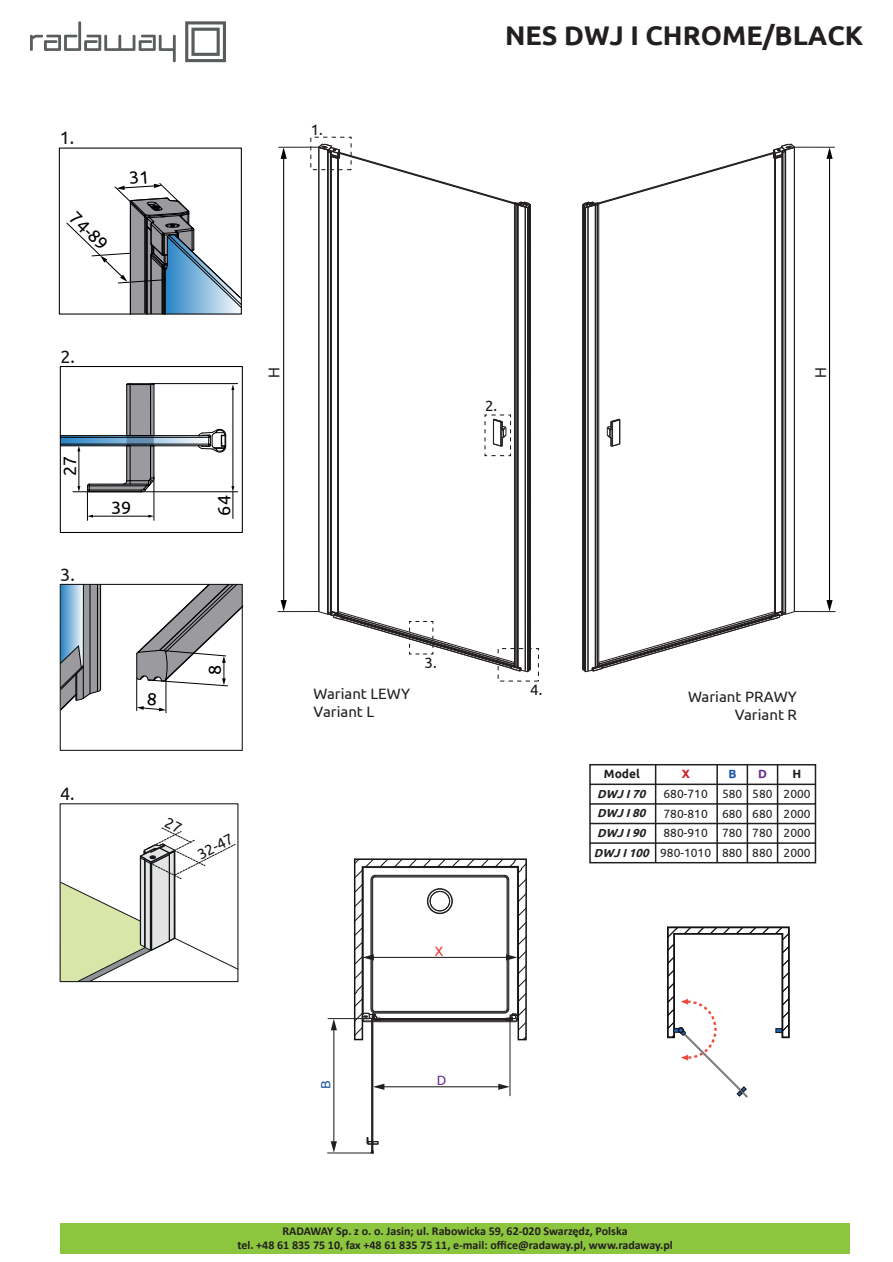
<style>
.page{position:relative;width:893px;height:1262px;background:#fff}
.page>*{position:absolute;margin:0;border:0;box-sizing:border-box;transform-origin:0 0}
.t1{font:700 27px "Ubuntu";color:#231f20}
.t2{font:18px "Ubuntu";color:#000001}
.t3{font:18px "Ubuntu";color:#111416}
.t4{font:15px/18px "Ubuntu";color:#231f20}
.t5{font:15px "Ubuntu";color:#111416}
.t6{font:15px "Ubuntu";color:#111516}
.t7{font:15px "Arial";color:#231f20}
.t8{font:13.5px "Ubuntu";color:#ee2f2c}
.t9{font:13.5px "Ubuntu";color:#1e56a6}
.t10{font:13.5px "Ubuntu";color:#652d91}
.t11{font:700 12px/14.4px "Calibri";color:#231f20;text-align:center}
.t12{font:12px/19.6px "Ubuntu";color:#231f20}
.t13{font:700 12px "Ubuntu";color:#231f20}
.t14{font:700 12px "Ubuntu";color:#d01f26}
.t15{font:700 12px "Ubuntu";color:#1e56a6}
.t16{font:700 12px "Ubuntu";color:#652d91}
.s1{font-weight:700;font-style:italic;font-size:11.7px}
</style>
<div class="page">
<hr style="left:152px;top:383px;width:85px;height:1px;background:#000001">
<hr style="left:73px;top:491px;width:165px;height:1px;background:#000001">
<hr style="left:87px;top:489px;width:1px;height:31px;background:#000001">
<hr style="left:154px;top:477px;width:1px;height:43px;background:#000001">
<div style="left:60px;top:1223px;width:790px;height:31px;background:#8bc63e"></div>
<svg style="left:185px;top:21px;width:41px;height:41px"></svg>
<svg style="left:30px;top:21px;width:146px;height:41px"></svg>
<hr style="left:283px;top:157px;width:1px;height:445px;background:#000001">
<svg style="left:280px;top:148px;width:7px;height:11px"></svg>
<svg style="left:280px;top:600px;width:7px;height:11px"></svg>
<hr style="left:278px;top:147px;width:41px;height:1px;background:#231f20">
<hr style="left:277px;top:611px;width:42px;height:1px;background:#231f20">
<hr style="left:829px;top:157px;width:1px;height:445px;background:#000001">
<svg style="left:826px;top:148px;width:6px;height:11px"></svg>
<svg style="left:826px;top:600px;width:6px;height:11px"></svg>
<hr style="left:794px;top:147px;width:40px;height:1px;background:#231f20">
<hr style="left:794px;top:611px;width:41px;height:1px;background:#231f20">
<hr style="left:327px;top:1152px;width:46px;height:1px;background:#231f20">
<hr style="left:333px;top:1028px;width:1px;height:115px;background:#231f20">
<svg style="left:331px;top:1019px;width:6px;height:11px"></svg>
<svg style="left:331px;top:1141px;width:6px;height:11px"></svg>
<hr style="left:328px;top:1018px;width:41px;height:1px;background:#231f20">
<hr style="left:509px;top:1017px;width:1px;height:79px;background:#231f20">
<hr style="left:382px;top:1086px;width:118px;height:1px;background:#231f20">
<svg style="left:498px;top:1083px;width:12px;height:6px"></svg>
<svg style="left:373px;top:1083px;width:11px;height:6px"></svg>
<div style="left:589px;top:764px;width:227px;height:99px;border:1px solid #231f20"></div>
<hr style="left:589px;top:783px;width:226px;height:2px;background:#231f20">
<hr style="left:655px;top:764px;width:1px;height:98px;background:#231f20">
<hr style="left:589px;top:803px;width:226px;height:1px;background:#231f20">
<hr style="left:589px;top:822px;width:226px;height:2px;background:#231f20">
<hr style="left:716px;top:764px;width:2px;height:98px;background:#231f20">
<hr style="left:746px;top:764px;width:2px;height:98px;background:#231f20">
<hr style="left:589px;top:842px;width:226px;height:2px;background:#231f20">
<hr style="left:776px;top:764px;width:2px;height:98px;background:#231f20">
<div style="left:60px;top:584px;width:183px;height:167px;border:1px solid #111416"></div>
<div style="left:59px;top:148px;width:183px;height:166px;border:1px solid #000001"></div>
<svg style="left:62px;top:383px;width:172px;height:135px"></svg>
<svg style="left:60px;top:584px;width:41px;height:127px;background:#8a97a4"></svg>
<hr style="left:136px;top:678px;width:1px;height:32px;background:#000001">
<hr style="left:166px;top:679px;width:1px;height:34px;background:#000001">
<svg style="left:136px;top:583px;width:108px;height:103px"></svg>
<hr style="left:515px;top:204px;width:1px;height:462px;background:#231f20">
<hr style="left:337px;top:159px;width:1px;height:454px;background:#231f20">
<hr style="left:338px;top:158px;width:1px;height:455px;background:#231f20">
<hr style="left:331px;top:156px;width:1px;height:455px;background:#231f20">
<hr style="left:525px;top:207px;width:1px;height:464px;background:#231f20">
<hr style="left:527px;top:207px;width:1px;height:464px;background:#231f20">
<hr style="left:530px;top:205px;width:1px;height:464px;background:#231f20">
<hr style="left:528px;top:254px;width:1px;height:120px;background:#231f20">
<hr style="left:528px;top:375px;width:1px;height:63px;background:#231f20">
<hr style="left:528px;top:439px;width:1px;height:63px;background:#231f20">
<hr style="left:528px;top:503px;width:1px;height:120px;background:#231f20">
<hr style="left:328px;top:150px;width:1px;height:464px;background:#231f20">
<hr style="left:327px;top:150px;width:1px;height:464px;background:#231f20">
<hr style="left:318px;top:148px;width:1px;height:464px;background:#231f20">
<svg style="left:484px;top:414px;width:27px;height:42px"></svg>
<hr style="left:516px;top:205px;width:1px;height:462px;background:#231f20">
<hr style="left:514px;top:204px;width:1px;height:460px;background:#231f20">
<hr style="left:517px;top:205px;width:1px;height:462px;background:#231f20">
<hr style="left:330px;top:152px;width:1px;height:459px;background:#231f20">
<hr style="left:528px;top:207px;width:1px;height:39px;background:#231f20">
<hr style="left:529px;top:206px;width:1px;height:464px;background:#231f20">
<svg style="left:318px;top:610px;width:213px;height:62px"></svg>
<svg style="left:318px;top:144px;width:213px;height:64px"></svg>
<hr style="left:587px;top:207px;width:1px;height:464px;background:#231f20">
<hr style="left:597px;top:204px;width:1px;height:462px;background:#231f20">
<hr style="left:775px;top:159px;width:1px;height:454px;background:#231f20">
<hr style="left:781px;top:157px;width:1px;height:454px;background:#231f20">
<hr style="left:774px;top:158px;width:1px;height:455px;background:#231f20">
<hr style="left:588px;top:207px;width:1px;height:464px;background:#231f20">
<hr style="left:585px;top:207px;width:1px;height:464px;background:#231f20">
<hr style="left:582px;top:205px;width:1px;height:464px;background:#231f20">
<hr style="left:584px;top:254px;width:1px;height:120px;background:#231f20">
<hr style="left:584px;top:375px;width:1px;height:63px;background:#231f20">
<hr style="left:584px;top:439px;width:1px;height:63px;background:#231f20">
<hr style="left:584px;top:503px;width:1px;height:120px;background:#231f20">
<hr style="left:785px;top:150px;width:1px;height:464px;background:#231f20">
<hr style="left:794px;top:148px;width:1px;height:464px;background:#231f20">
<svg style="left:606px;top:419px;width:14px;height:28px"></svg>
<hr style="left:596px;top:205px;width:1px;height:462px;background:#231f20">
<hr style="left:598px;top:204px;width:1px;height:460px;background:#231f20">
<hr style="left:595px;top:205px;width:1px;height:462px;background:#231f20">
<hr style="left:782px;top:152px;width:1px;height:459px;background:#231f20">
<hr style="left:584px;top:207px;width:1px;height:39px;background:#231f20">
<hr style="left:583px;top:206px;width:1px;height:464px;background:#231f20">
<svg style="left:582px;top:610px;width:213px;height:62px"></svg>
<svg style="left:582px;top:144px;width:213px;height:64px"></svg>
<hr style="left:372px;top:1020px;width:1px;height:131px;background:#231f20">
<hr style="left:371px;top:1020px;width:1px;height:130px;background:#231f20">
<svg style="left:366px;top:1137px;width:13px;height:16px"></svg>
<svg style="left:353px;top:858px;width:174px;height:183px"></svg>
<hr style="left:373px;top:1020px;width:142px;height:1px;background:#231f20">
<svg style="left:667px;top:926px;width:123px;height:172px"></svg>
<div style="left:60px;top:366px;width:183px;height:167px;border:1px solid #000001"></div>
<svg style="left:137px;top:692px;width:29px;height:19px"></svg>
<svg style="left:66px;top:171px;width:176px;height:143px"></svg>
<svg style="left:59px;top:803px;width:180px;height:179px"></svg>
<h2 class="t3" style="left:60px;top:127px;width:16px">1.</h2>
<h2 class="t2" style="left:80px;top:207px;width:47px;rotate:44deg">74-89</h2>
<p class="t5" style="left:311px;top:120px;width:14px">1.</p>
<h1 class="t1" style="left:505px;top:19px;width:360px">NES DWJ I CHROME/BLACK</h1>
<h2 class="t3" style="left:60px;top:346px;width:16px">2.</h2>
<h2 class="t2" style="left:59px;top:476px;width:22px;rotate:-90deg">27</h2>
<h2 class="t3" style="left:60px;top:563px;width:16px">3.</h2>
<h2 class="t3" style="left:60px;top:783px;width:16px">4.</h2>
<h2 class="t2" style="left:111px;top:497px;width:22px">39</h2>
<h2 class="t2" style="left:213px;top:515px;width:22px;rotate:-90deg">64</h2>
<p class="t7" style="left:264px;top:378px;width:12px;rotate:-90deg">H</p>
<p class="t7" style="left:810px;top:378px;width:12px;rotate:-90deg">H</p>
<p class="t5" style="left:485px;top:396px;width:14px">2.</p>
<h2 class="t2" style="left:204px;top:675px;width:12px;rotate:-90deg">8</h2>
<p class="t6" style="left:194px;top:846px;width:39px;rotate:-27deg">32-47</p>
<p class="t5" style="left:424px;top:653px;width:14px">3.</p>
<p class="t5" style="left:530px;top:680px;width:14px">4.</p>
<p class="t4" style="left:313px;top:684px;width:98px">Wariant LEWY<br>Variant L</p>
<p class="t4" style="left:688px;top:687px;width:110px;text-align:right">Wariant PRAWY<br>Variant R</p>
<p class="t8" style="left:434px;top:942px;width:10px">X</p>
<p class="t13" style="left:604px;top:766px;width:38px">Model</p>
<p class="t14" style="left:681px;top:767px;width:10px">X</p>
<p class="t15" style="left:728px;top:767px;width:10px">B</p>
<p class="t12" style="left:597px;top:783px;width:112px"><span class="s1">DWJI70</span> 680-710</p>
<p class="t12" style="left:722px;top:783px;width:22px">580</p>
<p class="t16" style="left:758px;top:767px;width:10px">D</p>
<p class="t12" style="left:752px;top:783px;width:22px">580</p>
<p class="t13" style="left:792px;top:767px;width:10px">H</p>
<p class="t12" style="left:783px;top:783px;width:29px">2000</p>
<p class="t12" style="left:597px;top:803px;width:177px"><span class="s1">DWJI80</span> 780-810 680 680<br><span class="s1">DWJI90</span> 880-910 780 780</p>
<p class="t12" style="left:783px;top:803px;width:29px">2000<br>2000</p>
<p class="t12" style="left:594px;top:842px;width:119px"><span class="s1">DWJI100</span> 980-1010</p>
<p class="t12" style="left:722px;top:842px;width:22px">880</p>
<p class="t12" style="left:752px;top:842px;width:22px">880</p>
<p class="t12" style="left:783px;top:842px;width:29px">2000</p>
<p class="t9" style="left:317px;top:1089px;width:10px;rotate:-90deg">B</p>
<p class="t10" style="left:437px;top:1071px;width:11px">D</p>
<p class="t11" style="left:237px;top:1223px;width:437px">RADAWAY Sp. z o. o. Jasin; ul. Rabowicka 59, 62-020 Swarzędz, Polska<br>tel. +48 61 835 75 10, fax +48 61 835 75 11, e-mail: office@radaway.pl, www.radaway.pl</p>
</div>
